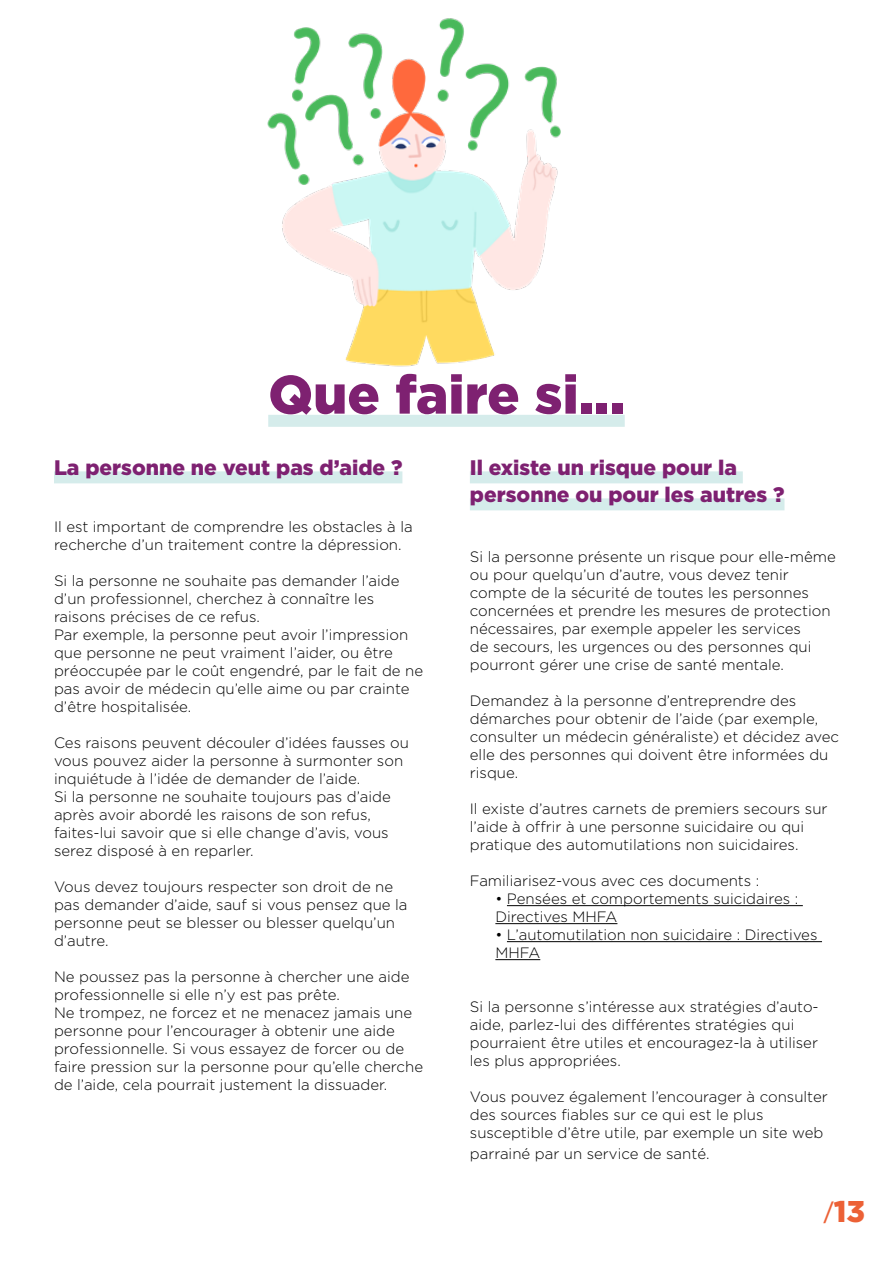
<style>
.page{position:relative;width:893px;height:1263px;background:#fff}
.page>*{position:absolute;margin:0;border:0;box-sizing:border-box;transform-origin:0 0}
.t1{font:900 54px "Gotham";color:#7e2171}
.t2{font:900 30px "Gotham";color:#ec6136}
.t3{font:900 21px/27px "Gotham";color:#7e2171}
.t4{font:300 15px/18px "Gotham";color:#000}
.s1{font-family:"Myriad Pro";font-weight:400}
</style>
<div class="page">
<div style="left:54px;top:471px;width:348px;height:12px;background:#d5eceb"></div>
<div style="left:470px;top:471px;width:273px;height:12px;background:#d5eceb"></div>
<div style="left:470px;top:498px;width:314px;height:12px;background:#d5eceb"></div>
<hr style="left:507px;top:905px;width:296px;height:1px;background:#000">
<hr style="left:495px;top:923px;width:122px;height:1px;background:#000">
<hr style="left:507px;top:941px;width:315px;height:1px;background:#000">
<hr style="left:495px;top:959px;width:45px;height:1px;background:#000">
<div style="left:268px;top:415px;width:357px;height:12px;background:#d5eceb"></div>
<img style="left:267px;top:18px;width:294px;height:349px">
<h1 class="t1" style="left:268px;top:363px;width:358px">Que faire si...</h1>
<h3 class="t3" style="left:54px;top:453px;width:350px">La personne ne veut pas d’aide ?</h3>
<p class="t4" style="left:54px;top:517px;width:360px">Il est important de comprendre les obstacles à la recherche d’un traitement contre la dépression.</p>
<p class="t4" style="left:54px;top:571px;width:371px">Si la personne ne souhaite pas demander l’aide d’un professionnel, cherchez à connaître les raisons précises de ce refus.<br>Par exemple, la personne peut avoir l’impression que personne ne peut vraiment l’aider, ou être préoccupée par le coût engendré, par le fait de ne pas avoir de médecin qu’elle aime ou par crainte d’être hospitalisée.</p>
<p class="t4" style="left:54px;top:733px;width:356px">Ces raisons peuvent découler d’idées fausses ou vous pouvez aider la personne à surmonter son inquiétude à l’idée de demander de l’aide.<br>Si la personne ne souhaite toujours pas d’aide après avoir abordé les raisons de son refus, faites-lui savoir que si elle change d’avis, vous serez disposé à en reparler.</p>
<p class="t4" style="left:54px;top:877px;width:355px">Vous devez toujours respecter son droit de ne pas demander d’aide, sauf si vous pensez que la personne peut se blesser ou blesser quelqu’un d’autre.</p>
<p class="t4" style="left:54px;top:967px;width:371px">Ne poussez pas la personne à chercher une aide professionnelle si elle n’y est pas prête.<br>Ne trompez, ne forcez et ne menacez jamais une personne pour l’encourager à obtenir une aide professionnelle. Si vous essayez de forcer ou de faire pression sur la personne pour qu’elle cherche de l’aide, cela pourrait justement la dissuader.</p>
<h3 class="t3" style="left:470px;top:453px;width:316px">Il existe un risque pour la personne ou pour les autres ?</h3>
<p class="t4" style="left:470px;top:547px;width:367px">Si la personne présente un risque pour elle-même ou pour quelqu’un d’autre, vous devez tenir compte de la sécurité de toutes les personnes concernées et prendre les mesures de protection nécessaires, par exemple appeler les services<br>de secours, les urgences ou des personnes qui pourront gérer une crise de santé mentale.</p>
<p class="t4" style="left:470px;top:691px;width:371px">Demandez à la personne d’entreprendre des démarches pour obtenir de l’aide (par exemple, consulter un médecin généraliste) et décidez avec elle des personnes qui doivent être informées du risque.</p>
<p class="t4" style="left:470px;top:799px;width:359px">Il existe d’autres carnets de premiers secours sur l’aide à offrir à une personne suicidaire ou qui pratique des automutilations non suicidaires.</p>
<p class="t4" style="left:470px;top:871px;width:291px">Familiarisez-vous avec ces documents :</p>
<p class="t4" style="left:495px;top:889px;width:304px">• Pensées et comportements suicidaires :<br>Directives MHFA</p>
<p class="t4" style="left:495px;top:925px;width:324px">• L’automutilation non suicidaire : Directives<br>MHFA</p>
<p class="t4" style="left:470px;top:997px;width:350px">Si la personne s’intéresse aux stratégies d’auto&shy;aide, parlez-lui des différentes stratégies qui pourraient être utiles et encouragez-la à utiliser les plus appropriées.</p>
<p class="t4" style="left:470px;top:1087px;width:359px">Vous pouvez également l’encourager à consulter des sources fiables sur ce qui est le plus susceptible d’être utile, par exemple un site web</p>
<p class="t4" style="left:470px;top:1144px;width:241px">parrainé par un service de santé.</p>
<h2 class="t2" style="left:823px;top:1194px;width:43px"><span class="s1">/</span>13</h2>
</div>
